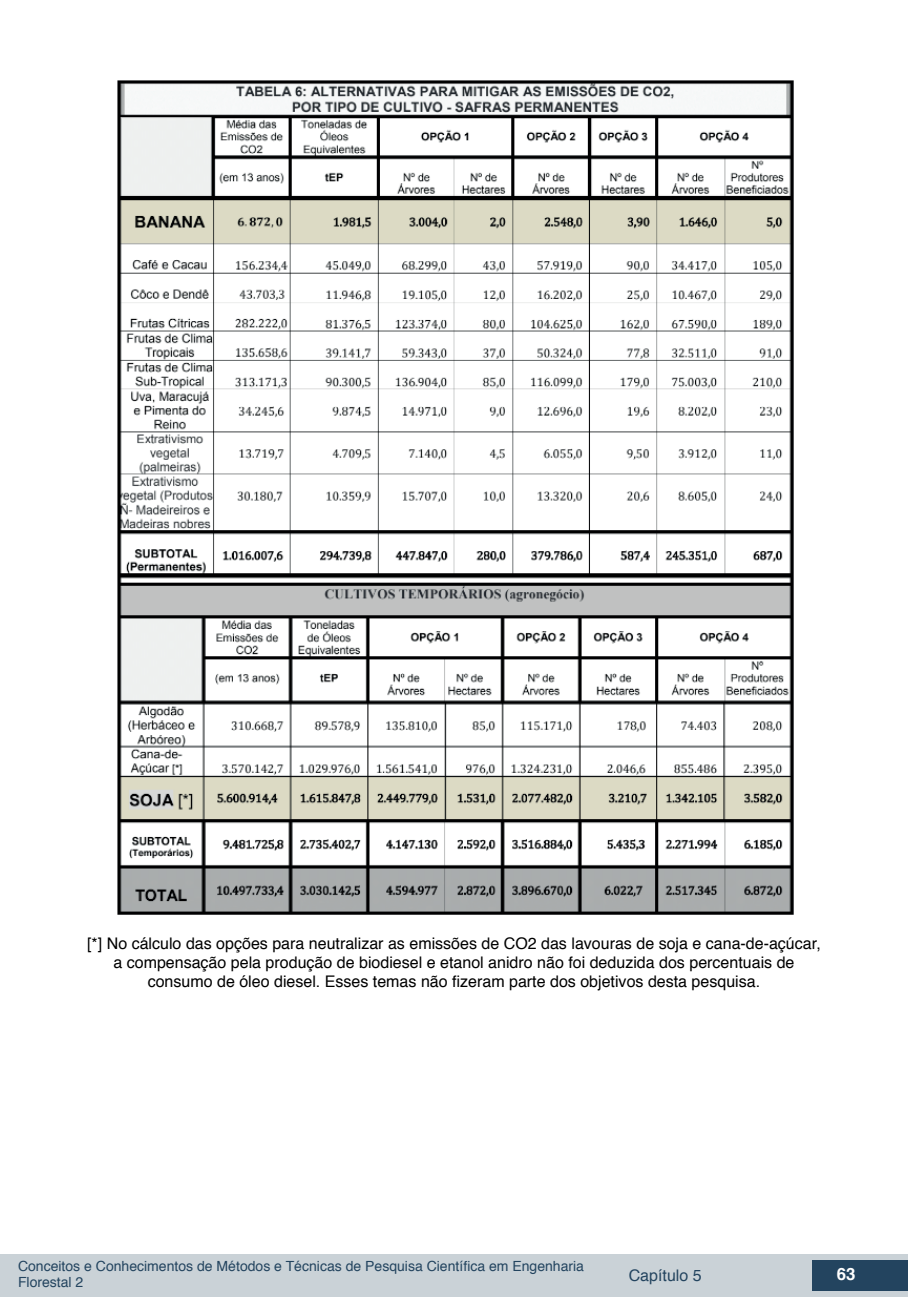
<style>
.page{position:relative;width:908px;height:1304px;background:#fff}
.page>*{position:absolute;margin:0;border:0;box-sizing:border-box;transform-origin:0 0}
.t1{font:700 16.8px "Helvetica";color:#fff}
.t2{font:16px/19.2px "Helvetica";color:#000;text-align:center}
.t3{font:16px "Helvetica";color:#23445f}
.t4{font:14px/16px "Helvetica";color:#23445f}
</style>
<div class="page">
<div style="left:0;top:1254px;width:906px;height:43px;background:#cad2d7"></div>
<div style="left:812px;top:1261px;width:95px;height:30px;background:#23445f"></div>
<img style="left:117px;top:80px;width:677px;height:835px">
<p class="t2" style="left:87px;top:934px;width:734px">[*] No cálculo das opções para neutralizar as emissões de CO2 das lavouras de soja e cana-de-açúcar, a compensação pela produção de biodiesel e etanol anidro não foi deduzida dos percentuais de consumo de óleo diesel. Esses temas não fizeram parte dos objetivos desta pesquisa.</p>
<p class="t4" style="left:18px;top:1259px;width:567px">Conceitos e Conhecimentos de Métodos e Técnicas de Pesquisa Científica em Engenharia<br>Florestal 2</p>
<p class="t3" style="left:628px;top:1263px;width:74px">Capítulo 5</p>
<p class="t1" style="left:836px;top:1261px;width:20px">63</p>
</div>
